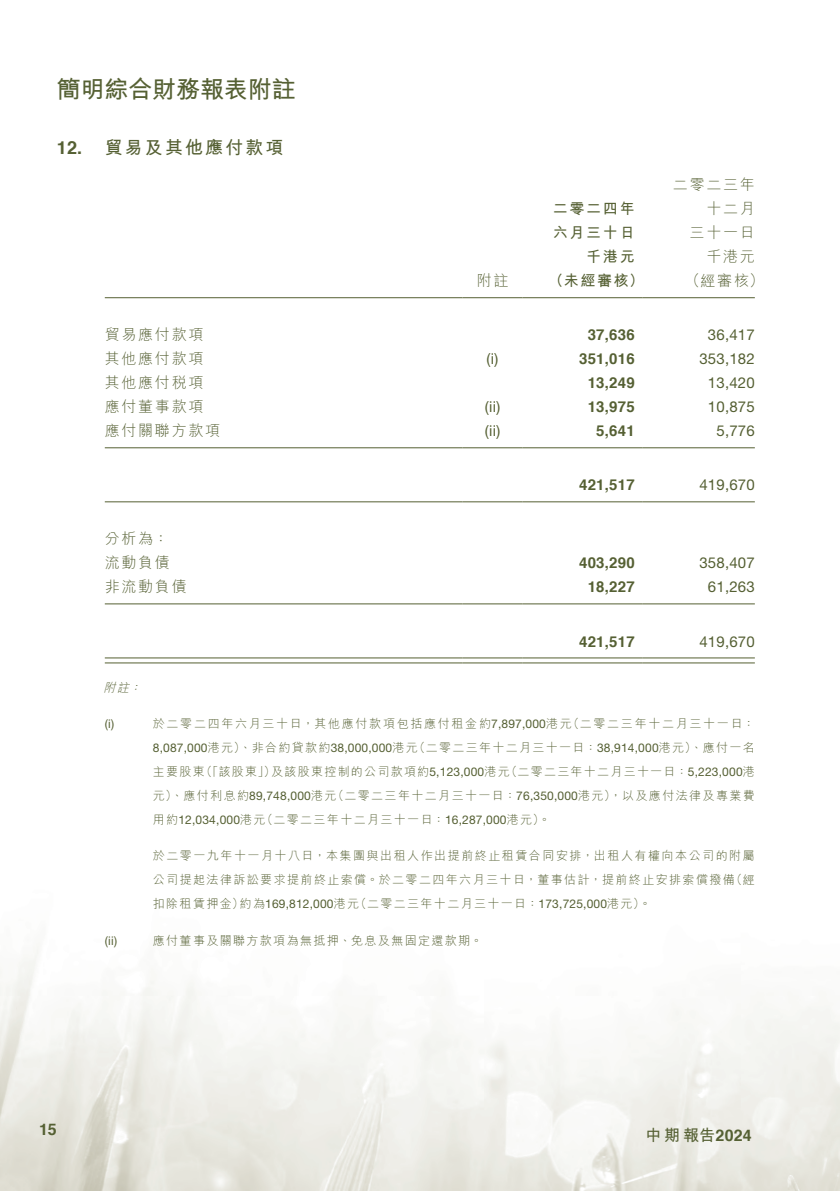
<style>
.page{position:relative;width:840px;height:1191px;background:#fff}
.page>*{position:absolute;margin:0;border:0;box-sizing:border-box;transform-origin:0 0}
.t1{font:700 24px "M Hei HK";letter-spacing:-.005em;color:#556033}
._03_H1{font:700 18px "M Hei HK";letter-spacing:.115em;color:#556033}
._03_H1-2{font:700 18px "Helvetica";color:#556033}
.t2{font:700 16px "M Hei HK";color:#556033}
.t3{font:700 16px "Helvetica";color:#556033}
._01_Body_Text{font:15px "Helvetica Neue LT Std";letter-spacing:.015em;color:#556033}
._01_Body_Text-2{font:700 15px "Helvetica";letter-spacing:.015em;color:#556033}
._15_Table_Stub{font:300 15px "M Hei HK";letter-spacing:.115em;color:#556033}
._01_Body_Text-3{font:300 15px "M Hei HK";letter-spacing:.115em;color:#556033}
._01_Body_Text-4{font:700 15px "M Hei HK";letter-spacing:.115em;color:#556033}
._15_Table_Stub-2{font:15px "Helvetica Neue LT Std";color:#556033}
._22____IN2__Note{font:300 12px/24px "M Hei HK";letter-spacing:.12em;color:#556033}
._22____IN2__Note-2{font:12px "Helvetica Neue LT Std";letter-spacing:.015em;color:#556033}
._22____IN2__Note-3{font:300 12px "M Hei HK";letter-spacing:.14em;color:#556033}
._26___P2__Note{font:300 12px "M Hei HK";letter-spacing:.115em;color:#556033}
._26___P2__Note-2{font:12px "Helvetica Neue LT Std";color:#556033}
._26___P2__Note-3{font:italic 300 12px "M Hei HK";color:#556033}
.s1{font-family:"Helvetica Neue LT Std";font-weight:400}
.s2{font-family:"M Hei HK";font-weight:300}
.s3{font-family:"Helvetica"}
</style>
<div class="page">
<img style="left:0;top:297px;width:839px;height:894px">
<hr style="left:105px;top:297px;width:357px;height:1px;background:#556033">
<hr style="left:462px;top:297px;width:60px;height:1px;background:#556033">
<hr style="left:522px;top:297px;width:120px;height:1px;background:#556033">
<hr style="left:642px;top:297px;width:112px;height:1px;background:#556033">
<hr style="left:105px;top:447px;width:357px;height:1px;background:#556033">
<hr style="left:462px;top:447px;width:60px;height:1px;background:#556033">
<hr style="left:522px;top:447px;width:120px;height:1px;background:#556033">
<hr style="left:642px;top:447px;width:112px;height:1px;background:#556033">
<hr style="left:105px;top:501px;width:357px;height:1px;background:#556033">
<hr style="left:462px;top:501px;width:60px;height:1px;background:#556033">
<hr style="left:522px;top:501px;width:120px;height:1px;background:#556033">
<hr style="left:642px;top:501px;width:112px;height:1px;background:#556033">
<hr style="left:105px;top:603px;width:357px;height:1px;background:#556033">
<hr style="left:462px;top:603px;width:60px;height:1px;background:#556033">
<hr style="left:522px;top:603px;width:120px;height:1px;background:#556033">
<hr style="left:642px;top:603px;width:112px;height:1px;background:#556033">
<hr style="left:105px;top:657px;width:357px;height:1px;background:#556033">
<hr style="left:105px;top:662px;width:357px;height:1px;background:#556033">
<hr style="left:462px;top:657px;width:60px;height:1px;background:#556033">
<hr style="left:462px;top:662px;width:60px;height:1px;background:#556033">
<hr style="left:522px;top:657px;width:120px;height:1px;background:#556033">
<hr style="left:522px;top:662px;width:120px;height:1px;background:#556033">
<hr style="left:642px;top:657px;width:112px;height:1px;background:#556033">
<hr style="left:642px;top:662px;width:112px;height:1px;background:#556033">
<h1 class="t1" style="left:57px;top:72px;width:240px">簡明綜合財務報表附註</h1>
<p class="_03_H1" style="left:105px;top:134px;width:180px">貿易及其他應付款項</p>
<p class="_03_H1-2" style="left:57px;top:133px;width:27px">12.</p>
<p class="_15_Table_Stub" style="left:105px;top:327px;width:100px">貿易應付款項</p>
<p class="_15_Table_Stub" style="left:105px;top:351px;width:100px">其他應付款項</p>
<p class="_15_Table_Stub" style="left:105px;top:375px;width:100px">其他應付稅項</p>
<p class="_15_Table_Stub" style="left:105px;top:399px;width:100px">應付董事款項</p>
<p class="_15_Table_Stub" style="left:105px;top:423px;width:117px">應付關聯方款項</p>
<p class="_15_Table_Stub" style="left:105px;top:531px;width:65px">分析為：</p>
<p class="_15_Table_Stub" style="left:105px;top:555px;width:67px">流動負債</p>
<p class="_15_Table_Stub" style="left:105px;top:579px;width:83px">非流動負債</p>
<p class="_26___P2__Note-3" style="left:103px;top:682px;width:30px">附註</p>
<p class="_26___P2__Note-3" style="left:129px;top:682px;width:17px">：</p>
<p class="_01_Body_Text-4" style="left:552px;top:198px;width:83px">二零二四年</p>
<p class="_01_Body_Text-4" style="left:552px;top:222px;width:83px">六月三十日</p>
<p class="_01_Body_Text-4" style="left:586px;top:246px;width:50px">千港元</p>
<p class="_01_Body_Text-3" style="left:672px;top:177px;width:83px">二零二三年</p>
<p class="_01_Body_Text-3" style="left:706px;top:201px;width:50px">十二月</p>
<p class="_01_Body_Text-3" style="left:689px;top:225px;width:67px">三十一日</p>
<p class="_01_Body_Text-3" style="left:706px;top:249px;width:50px">千港元</p>
<p class="_15_Table_Stub" style="left:476px;top:273px;width:33px">附註</p>
<p class="_01_Body_Text-4" style="left:548px;top:270px;width:97px">（未經審核）</p>
<p class="_01_Body_Text-3" style="left:685px;top:273px;width:80px">（經審核(</p>
<p class="_01_Body_Text-2" style="left:587px;top:323px;width:48px">37,636</p>
<p class="_01_Body_Text" style="left:707px;top:326px;width:48px">36,417</p>
<p class="_15_Table_Stub-2" style="left:486px;top:350px;width:13px">(i(</p>
<p class="_01_Body_Text-2" style="left:579px;top:347px;width:57px">351,016</p>
<p class="_01_Body_Text" style="left:699px;top:350px;width:57px">353,182</p>
<p class="_01_Body_Text-2" style="left:587px;top:371px;width:48px">13,249</p>
<p class="_01_Body_Text" style="left:707px;top:374px;width:48px">13,420</p>
<p class="_15_Table_Stub-2" style="left:484px;top:398px;width:17px">(i i(</p>
<p class="_01_Body_Text-2" style="left:587px;top:395px;width:48px">13,975</p>
<p class="_01_Body_Text" style="left:707px;top:398px;width:48px">10,875</p>
<p class="_15_Table_Stub-2" style="left:484px;top:422px;width:17px">(i i(</p>
<p class="_01_Body_Text-2" style="left:596px;top:419px;width:40px">5,641</p>
<p class="_01_Body_Text" style="left:716px;top:422px;width:40px">5,776</p>
<p class="_01_Body_Text-2" style="left:579px;top:473px;width:57px">421,517</p>
<p class="_01_Body_Text" style="left:699px;top:476px;width:57px">419,670</p>
<p class="_01_Body_Text-2" style="left:579px;top:551px;width:57px">403,290</p>
<p class="_01_Body_Text" style="left:699px;top:554px;width:57px">358,407</p>
<p class="_01_Body_Text-2" style="left:587px;top:575px;width:48px">18,227</p>
<p class="_01_Body_Text" style="left:707px;top:578px;width:48px">61,263</p>
<p class="_01_Body_Text-2" style="left:579px;top:629px;width:57px">421,517</p>
<p class="_01_Body_Text" style="left:699px;top:632px;width:57px">419,670</p>
<p class="_22____IN2__Note-2" style="left:105px;top:717px;width:11px">) i(</p>
<p class="_26___P2__Note-2" style="left:105px;top:933px;width:14px">i i( )</p>
<p class="_22____IN2__Note-3" style="left:153px;top:718px;width:420px">於二零二四年六月三十日，其他應付款項包括應付租金約<span class="s1">7,897,000</span>港元</p>
<p class="_22____IN2__Note-3" style="left:567px;top:718px;width:189px">（二零二三年十二月三十一日：</p>
<p class="_22____IN2__Note-2" style="left:153px;top:741px;width:266px">8,087,000<span class="s2">港元）、非合約貸款約</span>38,000,000<span class="s2">港元</span></p>
<p class="_22____IN2__Note" style="left:413px;top:736px;width:342px">（二零二三年十二月三十一日：<span class="s1">38,914,000</span>港元）、應付一名</p>
<p class="_22____IN2__Note" style="left:200px;top:760px;width:77px">（「該股東」）</p>
<p class="_22____IN2__Note" style="left:505px;top:760px;width:251px">（二零二三年十二月三十一日：<span class="s1">5,223,000</span>港</p>
<p class="_22____IN2__Note" style="left:153px;top:760px;width:53px">主要股東</p>
<p class="_22____IN2__Note" style="left:271px;top:760px;width:240px">及該股東控制的公司款項約<span class="s1">5,123,000</span>港元</p>
<p class="_22____IN2__Note" style="left:261px;top:784px;width:290px;text-indent:-108px">元）、應付利息約<span class="s1">89,748,000</span>港元<br>（二零二三年十二月三十一日：<span class="s1">16,287,000</span>港元。(</p>
<p class="_22____IN2__Note" style="left:332px;top:784px;width:424px">（二零二三年十二月三十一日：<span class="s1">76,350,000</span>港元，）以及應付法律及專業費</p>
<p class="_22____IN2__Note-2" style="left:153px;top:813px;width:114px"><span class="s2">用約</span>12,034,000<span class="s2">港元</span></p>
<p class="_22____IN2__Note" style="left:153px;top:844px;width:603px;text-align:right">於二零一九年十一月十八日，本集團與出租人作出提前終止租賃合同安排，出租人有權向本公司的附屬（經</p>
<p class="_22____IN2__Note" style="left:354px;top:868px;width:381px;text-indent:-202px">公司提起法律訴訟要求提前終止索償。於二零二四年六月三十日，董事估計，提前終止安排索償撥備（二零二三年十二月三十一日：<span class="s1">173,725,000</span>港元。(</p>
<p class="_22____IN2__Note" style="left:153px;top:892px;width:93px">扣除租賃押金）</p>
<p class="_26___P2__Note" style="left:153px;top:934px;width:331px">應付董事及關聯方款項為無抵押、免息及無固定還款期。</p>
<p class="_22____IN2__Note-2" style="left:239px;top:897px;width:121px"><span class="s2">約為</span>169,812,000<span class="s2">港元</span></p>
<h3 class="t3" style="left:39px;top:1116px;width:19px">15</h3>
<h3 class="t2" style="left:645px;top:1123px;width:108px">中期報告<span class="s3">2024</span></h3>
</div>
